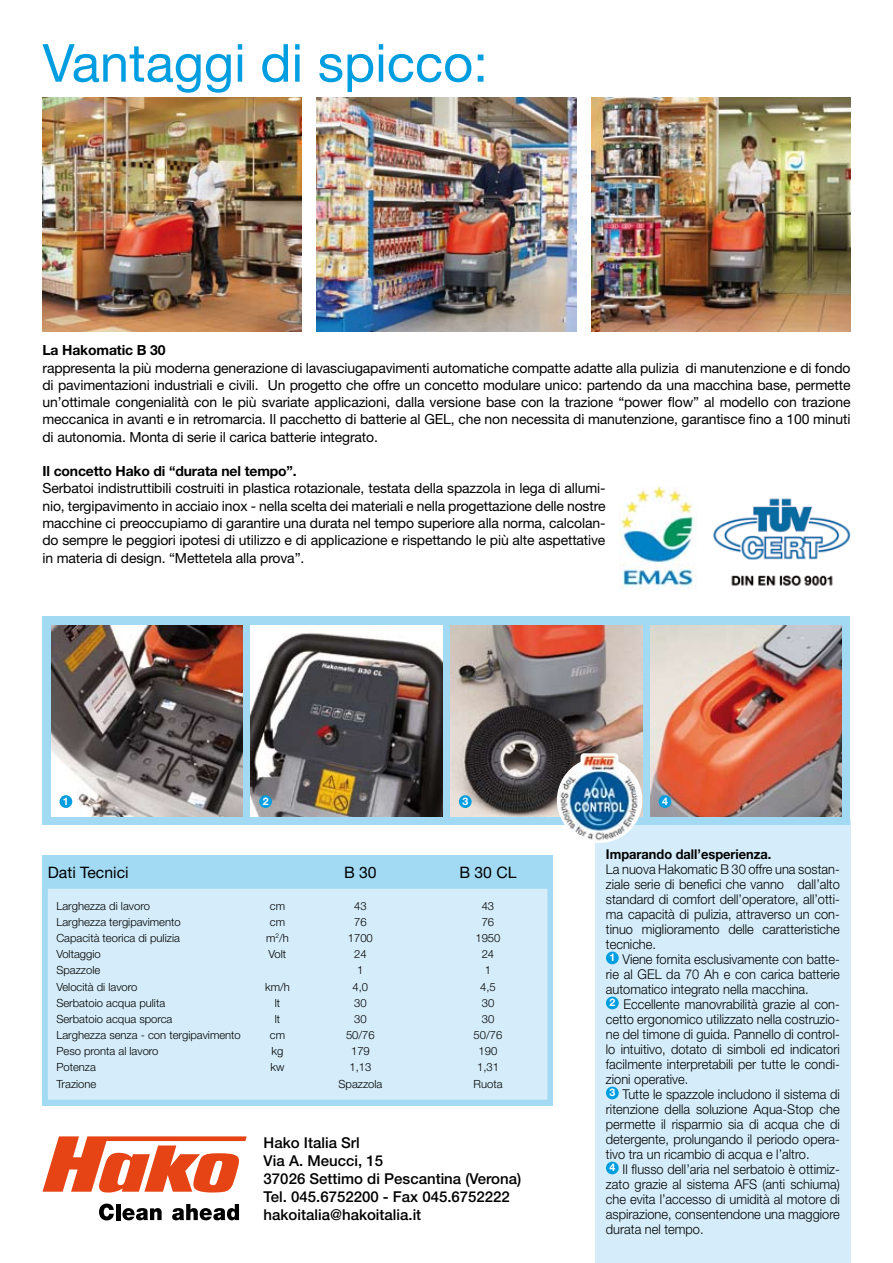
<style>
.page{position:relative;width:893px;height:1263px;background:#fff}
.page>*{position:absolute;margin:0;border:0;box-sizing:border-box;transform-origin:0 0}
.t1{font:52.5px "Helvetica Neue LT";color:#009ee0}
.t2{font:15.75px "Helvetica Neue LT";color:#000}
.t3{font:500 15px/18px "Helvetica Neue LT";color:#000}
.t4{font:13.95px/17.2px "Helvetica Neue LT";letter-spacing:-.01em;color:#000;text-align:justify}
.t5{font:700 13.95px "Helvetica Neue LT";letter-spacing:-.01em;color:#000}
.t6{font:300 13.5px/15px "Helvetica Neue LT";color:#000;scale:.95 1}
.t7{font:700 13.5px "Helvetica Neue LT";color:#000;scale:.95 1}
.t8{font:300 11.25px "Helvetica Neue LT";color:#000}
.t9{font:700 10.5px "Helvetica Neue LT";color:#fff}
</style>
<div class="page">
<div style="left:595px;top:819px;width:255px;height:444px;background:#d5edfa"></div>
<div style="left:606px;top:951px;width:13px;height:13px;background:#009ee0;border-radius:50%"></div>
<div style="left:606px;top:996px;width:13px;height:13px;background:#009ee0;border-radius:50%"></div>
<div style="left:606px;top:1086px;width:13px;height:13px;background:#009ee0;border-radius:50%"></div>
<div style="left:606px;top:1161px;width:13px;height:13px;background:#009ee0;border-radius:50%"></div>
<div style="left:43px;top:617px;width:807px;height:208px;background:#a2daf4"></div>
<img style="left:43px;top:98px;width:259px;height:234px">
<img style="left:317px;top:98px;width:259px;height:234px">
<img style="left:591px;top:98px;width:259px;height:234px">
<svg style="left:43px;top:1136px;width:204px;height:56px"></svg>
<svg style="left:99px;top:1203px;width:15px;height:17px"></svg>
<hr style="left:116px;top:1204px;width:4px;height:16px;background:#000">
<svg style="left:122px;top:1208px;width:40px;height:12px"></svg>
<svg style="left:172px;top:1204px;width:67px;height:16px"></svg>
<div style="left:43px;top:855px;width:510px;height:251px;background:#a2daf4"></div>
<div style="left:48px;top:889px;width:499px;height:211px;background:#d5edfa"></div>
<img style="left:713px;top:498px;width:138px;height:88px">
<img style="left:619px;top:486px;width:78px;height:104px">
<img style="left:51px;top:625px;width:192px;height:191px">
<img style="left:251px;top:625px;width:192px;height:191px">
<img style="left:450px;top:625px;width:192px;height:191px">
<img style="left:650px;top:625px;width:192px;height:191px">
<div style="left:60px;top:795px;width:12px;height:13px;background:#009ee0;border-radius:50%"></div>
<div style="left:259px;top:795px;width:13px;height:13px;background:#009ee0;border-radius:50%"></div>
<div style="left:459px;top:795px;width:13px;height:13px;background:#009ee0;border-radius:50%"></div>
<div style="left:659px;top:795px;width:12px;height:13px;background:#009ee0;border-radius:50%"></div>
<img style="left:557px;top:753px;width:85px;height:90px">
<h1 class="t1" style="left:43px;top:32px;width:447px">Vantaggi di spicco:</h1>
<p class="t5" style="left:43px;top:342px;width:125px">La Hakomatic B 30</p>
<p class="t4" style="left:43px;top:359px;width:809px">rappresenta la più moderna generazione di lavasciugapavimenti automatiche compatte adatte alla pulizia di manutenzione e di fondo di pavimentazioni industriali e civili. Un progetto che offre un concetto modulare unico: partendo da una macchina base, permette un’ottimale congenialità con le più svariate applicazioni, dalla versione base con la trazione “power flow” al modello con trazione meccanica in avanti e in retromarcia. Il pacchetto di batterie al GEL, che non necessita di manutenzione, garantisce fino a 100 minuti di autonomia. Monta di serie il carica batterie integrato.</p>
<p class="t5" style="left:43px;top:463px;width:256px">Il concetto Hako di “durata nel tempo”.</p>
<p class="t4" style="left:43px;top:480px;width:564px">Serbatoi indistruttibili costruiti in plastica rotazionale, testata della spazzola in lega di allumi&shy;nio, tergipavimento in acciaio inox - nella scelta dei materiali e nella progettazione delle nostre macchine ci preoccupiamo di garantire una durata nel tempo superiore alla norma, calcolan&shy;do sempre le peggiori ipotesi di utilizzo e di applicazione e rispettando le più alte aspettative in materia di design. “Mettetela alla prova”.</p>
<p class="t9" style="left:63px;top:795px;width:7px">1</p>
<p class="t9" style="left:263px;top:795px;width:7px">2</p>
<p class="t9" style="left:462px;top:795px;width:7px">3</p>
<p class="t9" style="left:662px;top:795px;width:7px">4</p>
<p class="t2" style="left:48px;top:863px;width:82px">Dati Tecnici</p>
<p class="t2" style="left:344px;top:863px;width:34px">B 30</p>
<p class="t2" style="left:459px;top:863px;width:59px">B 30 CL</p>
<p class="t8" style="left:56px;top:899px;width:95px">Larghezza di lavoro</p>
<p class="t8" style="left:270px;top:899px;width:17px">cm</p>
<p class="t8" style="left:354px;top:899px;width:14px">43</p>
<p class="t8" style="left:482px;top:899px;width:14px">43</p>
<p class="t8" style="left:56px;top:915px;width:126px">Larghezza tergipavimento</p>
<p class="t8" style="left:270px;top:915px;width:17px">cm</p>
<p class="t8" style="left:354px;top:915px;width:14px">76</p>
<p class="t8" style="left:482px;top:915px;width:14px">76</p>
<p class="t8" style="left:56px;top:931px;width:125px">Capacità teorica di pulizia</p>
<p class="t8" style="left:266px;top:931px;width:24px">m<sup>2</sup>/h</p>
<p class="t8" style="left:348px;top:931px;width:27px">1700</p>
<p class="t8" style="left:475px;top:931px;width:27px">1950</p>
<p class="t8" style="left:56px;top:947px;width:46px">Voltaggio</p>
<p class="t8" style="left:269px;top:947px;width:19px">Volt</p>
<p class="t8" style="left:354px;top:947px;width:14px">24</p>
<p class="t8" style="left:482px;top:947px;width:14px">24</p>
<p class="t8" style="left:56px;top:963px;width:45px">Spazzole</p>
<p class="t8" style="left:357px;top:963px;width:8px">1</p>
<p class="t8" style="left:485px;top:963px;width:8px">1</p>
<p class="t8" style="left:56px;top:980px;width:83px">Velocità di lavoro</p>
<p class="t8" style="left:265px;top:980px;width:26px">km/h</p>
<p class="t8" style="left:353px;top:980px;width:17px">4,0</p>
<p class="t8" style="left:480px;top:980px;width:17px">4,5</p>
<p class="t8" style="left:56px;top:996px;width:110px">Serbatoio acqua pulita</p>
<p class="t8" style="left:275px;top:996px;width:7px">lt</p>
<p class="t8" style="left:354px;top:996px;width:14px">30</p>
<p class="t8" style="left:482px;top:996px;width:14px">30</p>
<p class="t8" style="left:56px;top:1012px;width:118px">Serbatoio acqua sporca</p>
<p class="t8" style="left:275px;top:1012px;width:7px">lt</p>
<p class="t8" style="left:354px;top:1012px;width:14px">30</p>
<p class="t8" style="left:482px;top:1012px;width:14px">30</p>
<p class="t8" style="left:56px;top:1028px;width:186px">Larghezza senza - con tergipavimento</p>
<p class="t8" style="left:270px;top:1028px;width:17px">cm</p>
<p class="t8" style="left:346px;top:1028px;width:30px">50/76</p>
<p class="t8" style="left:474px;top:1028px;width:30px">50/76</p>
<p class="t8" style="left:56px;top:1044px;width:104px">Peso pronta al lavoro</p>
<p class="t8" style="left:272px;top:1044px;width:13px">kg</p>
<p class="t8" style="left:351px;top:1044px;width:20px">179</p>
<p class="t8" style="left:479px;top:1044px;width:20px">190</p>
<p class="t8" style="left:56px;top:1060px;width:41px">Potenza</p>
<p class="t8" style="left:271px;top:1060px;width:15px">kw</p>
<p class="t8" style="left:349px;top:1060px;width:23px">1,13</p>
<p class="t8" style="left:477px;top:1060px;width:23px">1,31</p>
<p class="t8" style="left:56px;top:1076px;width:42px">Trazione</p>
<p class="t8" style="left:338px;top:1076px;width:45px">Spazzola</p>
<p class="t8" style="left:474px;top:1076px;width:30px">Ruota</p>
<p class="t3" style="left:264px;top:1133px;width:259px">Hako Italia Srl<br>Via A. Meucci, 15<br>37026 Settimo di Pescantina (Verona)<br>Tel. 045.6752200 - Fax 045.6752222 hakoitalia@hakoitalia.it</p>
<p class="t7" style="left:606px;top:846px;width:176px">Imparando dall’esperienza.</p>
<p class="t6" style="left:606px;top:862px;width:248px">La nuova Hakomatic B 30 offre una sostan&shy;ziale serie di benefici che vanno dall’alto standard di comfort dell’operatore, all’otti&shy;ma capacità di pulizia, attraverso un con&shy;tinuo miglioramento delle caratteristiche tecniche.<br><sup>1</sup> Viene fornita esclusivamente con batte&shy;rie al GEL da 70 Ah e con carica batterie automatico integrato nella macchina.<br><sup>2</sup> Eccellente manovrabilità grazie al con&shy;cetto ergonomico utilizzato nella costruzio&shy;ne del timone di guida. Pannello di control&shy;lo intuitivo, dotato di simboli ed indicatori facilmente interpretabili per tutte le condi&shy;zioni operative.<br><sup>3</sup> Tutte le spazzole includono il sistema di ritenzione della soluzione Aqua-Stop che permette il risparmio sia di acqua che di detergente, prolungando il periodo opera&shy;tivo tra un ricambio di acqua e l’altro.<br><sup>4</sup> Il flusso dell’aria nel serbatoio è ottimiz&shy;zato grazie al sistema AFS (anti schiuma) che evita l’accesso di umidità al motore di aspirazione, consentendone una maggiore durata nel tempo.</p>
</div>
